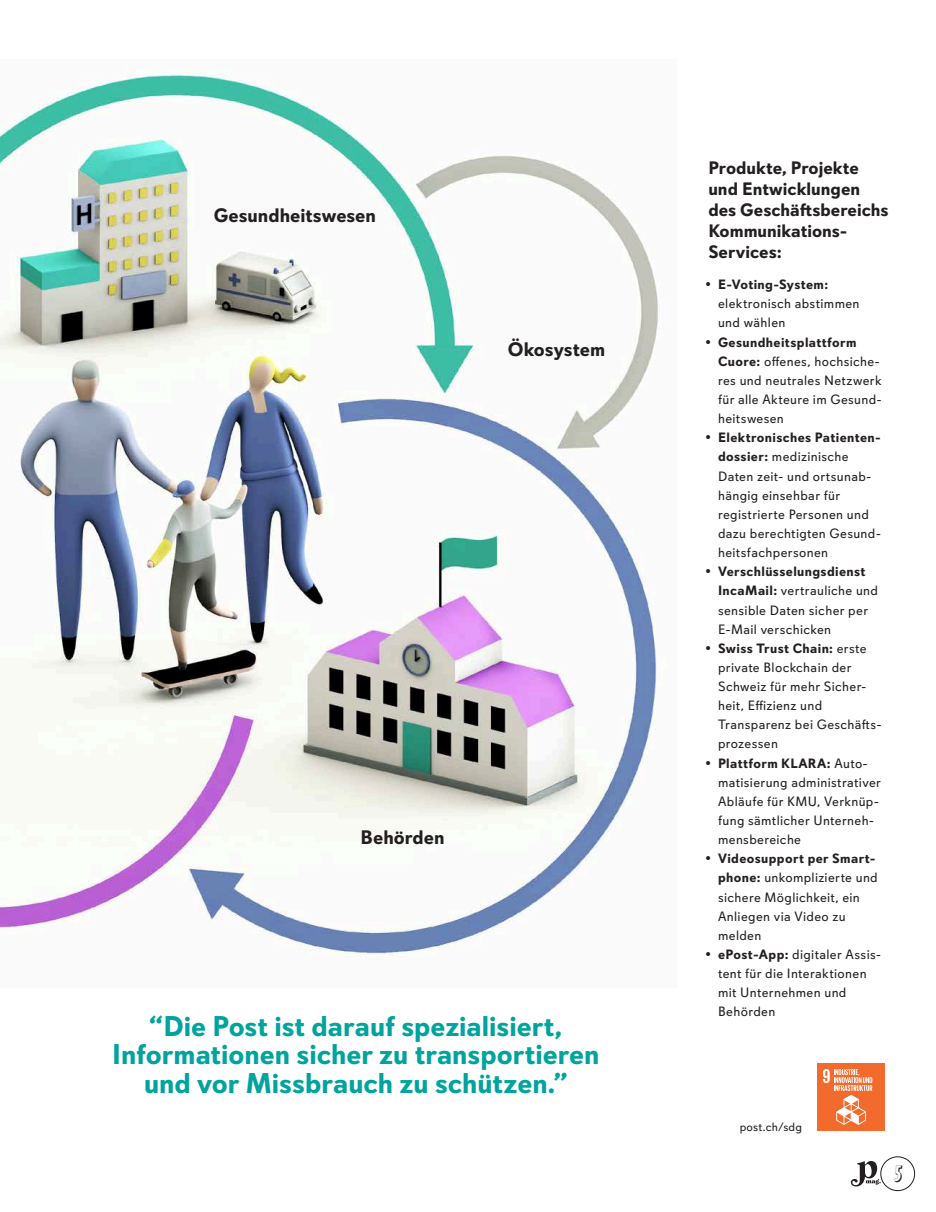
<style>
.page{position:relative;width:936px;height:1212px;background:#fff}
.page>*{position:absolute;margin:0;border:0;box-sizing:border-box;transform-origin:0 0}
.Zitat_Text{font:700 28.5px/28.7px "Davis Sans";color:#00a39d;text-align:center}
.Zitat_Text-2{font:700 19.5px "Davis Sans";color:#231f20}
.t1{font:19.5px "Latex Shadow";color:#231f20}
.Infobox_Titel_Stufe{font:700 18px/21px "Davis Sans";color:#231f20}
.t2{font:13.5px/19.2px "Davis Sans";letter-spacing:.025em;color:#231f20}
.Bild_Beschriftung{font:12px "Davis Sans";letter-spacing:.015em;color:#231f20}
.s1{font-weight:700}
</style>
<div class="page">
<img style="left:0;top:69px;width:660px;height:888px">
<div style="left:817px;top:1063px;width:67px;height:68px;background:#f26a2c"></div>
<svg style="left:823px;top:1069px;width:49px;height:56px"></svg>
<div style="left:880px;top:1157px;width:34px;height:34px;border:1px solid #231f20;border-radius:50%"></div>
<svg style="left:850px;top:1161px;width:30px;height:25px"></svg>
<p class="Zitat_Text-2" style="left:214px;top:204px;width:164px">Gesundheitswesen</p>
<p class="Zitat_Text-2" style="left:508px;top:338px;width:99px">Ökosystem</p>
<p class="Zitat_Text-2" style="left:360px;top:826px;width:85px">Behörden</p>
<p class="Zitat_Text" style="left:112px;top:1012px;width:488px">“Die Post ist darauf spezialisiert,<br>Informationen sicher zu transportieren und vor Missbrauch zu schützen.”</p>
<p class="Infobox_Titel_Stufe" style="left:708px;top:158px;width:182px">Produkte, Projekte und Entwicklungen des Geschäftsbereichs<br>Kommunikations-<br>Services:</p>
<p class="t2" style="left:718px;top:275px;width:143px"><span class="s1">E-Voting-System: </span>elektronisch abstimmen und wählen</p>
<p class="t2" style="left:718px;top:332px;width:165px"><span class="s1">Gesundheitsplattform<br>Cuore:</span> offenes, hochsiche&shy;res und neutrales Netzwerk fü r alle Akteure im Gesund&shy;heitswesen</p>
<p class="t2" style="left:718px;top:428px;width:164px"><span class="s1">Elektronisches Patienten&shy;dossier:</span> medizinische<br>Daten zeit- und ortsunab&shy;hängig einsehbar für registrierte Personen und dazu berechtigten Gesund&shy;heitsfachpersonen</p>
<p class="t2" style="left:718px;top:562px;width:161px"><span class="s1">Verschlüsselungsdienst<br>IncaMail:</span> vertrauliche und sensible Daten sicher per<br>E-Mail verschicken</p>
<p class="t2" style="left:718px;top:639px;width:165px"><span class="s1">Swiss Trust Chain:</span> erste private Blockchain der<br>Schweiz fü r mehr Sicher&shy;heit, Effizienz und<br>Transparenz bei Geschäfts&shy;prozessen</p>
<p class="t2" style="left:718px;top:753px;width:164px"><span class="s1">Plattform KLARA:</span> Auto&shy;matisierung administrativer<br>Abläufe für KMU, Verknüp&shy;fung sämtlicher Unterneh&shy;mensbereiche</p>
<p class="t2" style="left:718px;top:849px;width:161px"><span class="s1">Videosupport per Smart&shy;phone:</span> unkomplizierte und sichere Möglichkeit, ein<br>Anliegen via Video zu melden</p>
<p class="t2" style="left:718px;top:945px;width:165px"><span class="s1">ePost-App:</span> digitaler Assis&shy;tent für die Interaktionen mit Unternehmen und<br>Behörden</p>
<p class="Bild_Beschriftung" style="left:739px;top:1120px;width:64px">post.ch/sdg</p>
<h2 class="t1" style="left:895px;top:1161px;width:9px">5</h2>
</div>
